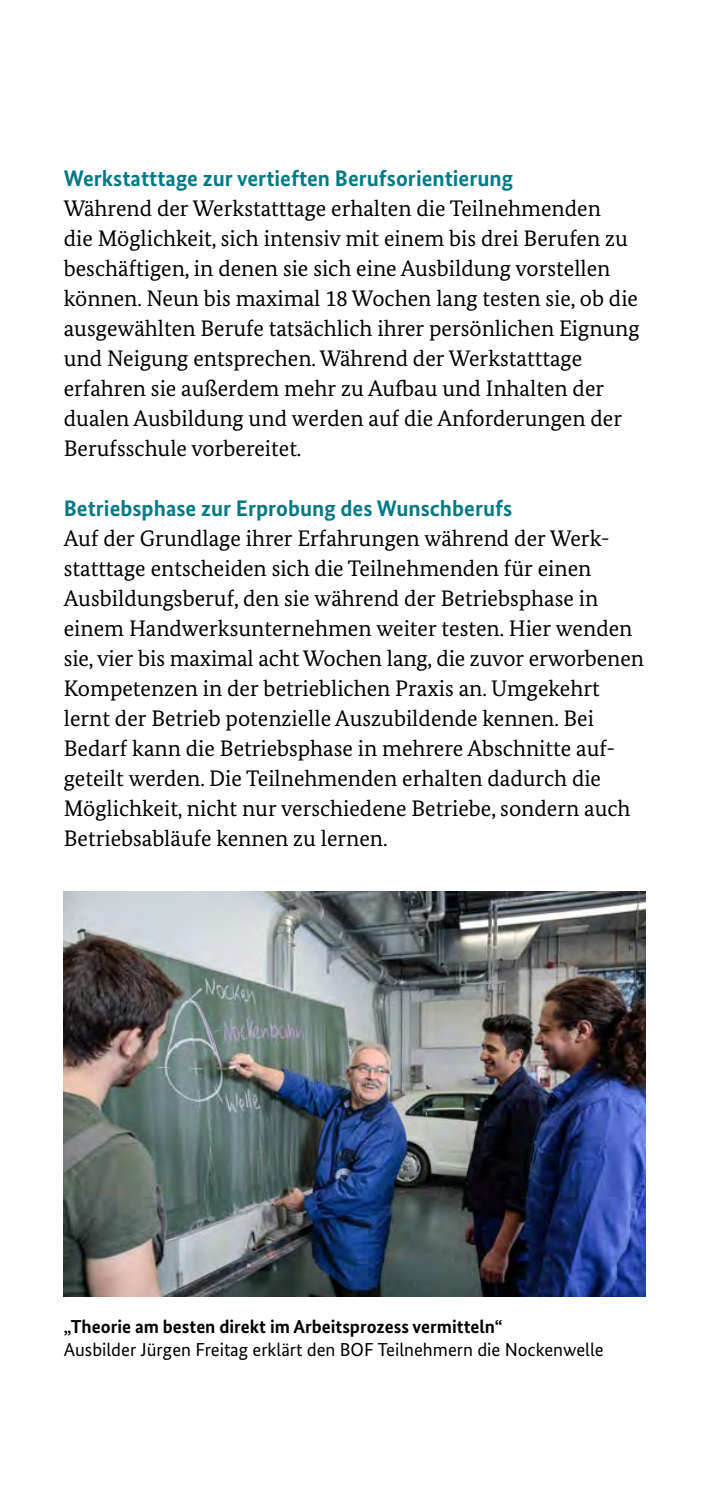
<style>
.page{position:relative;width:709px;height:1489px;background:#fff}
.page>*{position:absolute;margin:0;border:0;box-sizing:border-box;transform-origin:0 0}
._08_Fliesstext{font:22.5px/30px "Bundes Serif";color:#000}
._07_Subheadline_petro{font:700 22.5px "Bundes Sans";color:#007987}
._14_Bildunterschrift{font:18.75px "Bundes Sans";color:#000}
._14_Bildunterschrift-2{font:700 18.75px "Bundes Sans";color:#000}
</style>
<div class="page">
<img style="left:64px;top:891px;width:581px;height:405px">
<h4 class="_07_Subheadline_petro" style="left:64px;top:164px;width:451px">Werkstatttage zur vertieften Berufsorientierung</h4>
<p class="_08_Fliesstext" style="left:64px;top:193px;width:577px">Während der Werkstatttage erhalten die Teilnehmenden<br>die Möglichkeit, sich intensiv mit einem bis drei Berufen zu beschäftigen, in denen sie sich eine Ausbildung vorstellen können. Neun bis maximal 18 Wochen lang testen sie, ob die ausgewählten Berufe tatsächlich ihrer persönlichen Eignung und Neigung entsprechen. Während der Werkstatttage erfahren sie außerdem mehr zu Aufbau und Inhalten der dualen Ausbildung und werden auf die Anforderungen der Berufsschule vorbereitet.</p>
<h4 class="_07_Subheadline_petro" style="left:64px;top:494px;width:450px">Betriebsphase zur Erprobung des Wunschberufs</h4>
<p class="_08_Fliesstext" style="left:64px;top:523px;width:581px">Auf der Grundlage ihrer Erfahrungen während der Werk&shy;statttage entscheiden sich die Teilnehmenden für einen Ausbildungsberuf, den sie während der Betriebsphase in einem Handwerksunternehmen weiter testen. Hier wenden sie, vier bis maximal acht Wochen lang, die zuvor erworbenen Kompetenzen in der betrieblichen Praxis an. Umgekehrt lernt der Betrieb potenzielle Auszubildende kennen. Bei Bedarf kann die Betriebsphase in mehrere Abschnitte auf&shy;geteilt werden. Die Teilnehmenden erhalten dadurch die Möglichkeit, nicht nur verschiedene Betriebe, sondern auch Betriebsabläufe kennen zu lernen.</p>
<p class="_14_Bildunterschrift-2" style="left:64px;top:1315px;width:440px">„Theorie am besten direkt im Arbeitsprozess vermitteln“</p>
<p class="_14_Bildunterschrift" style="left:64px;top:1337px;width:541px">Ausbilder Jürgen Freitag erklärt den BOF Teilnehmern die Nockenwelle</p>
</div>
